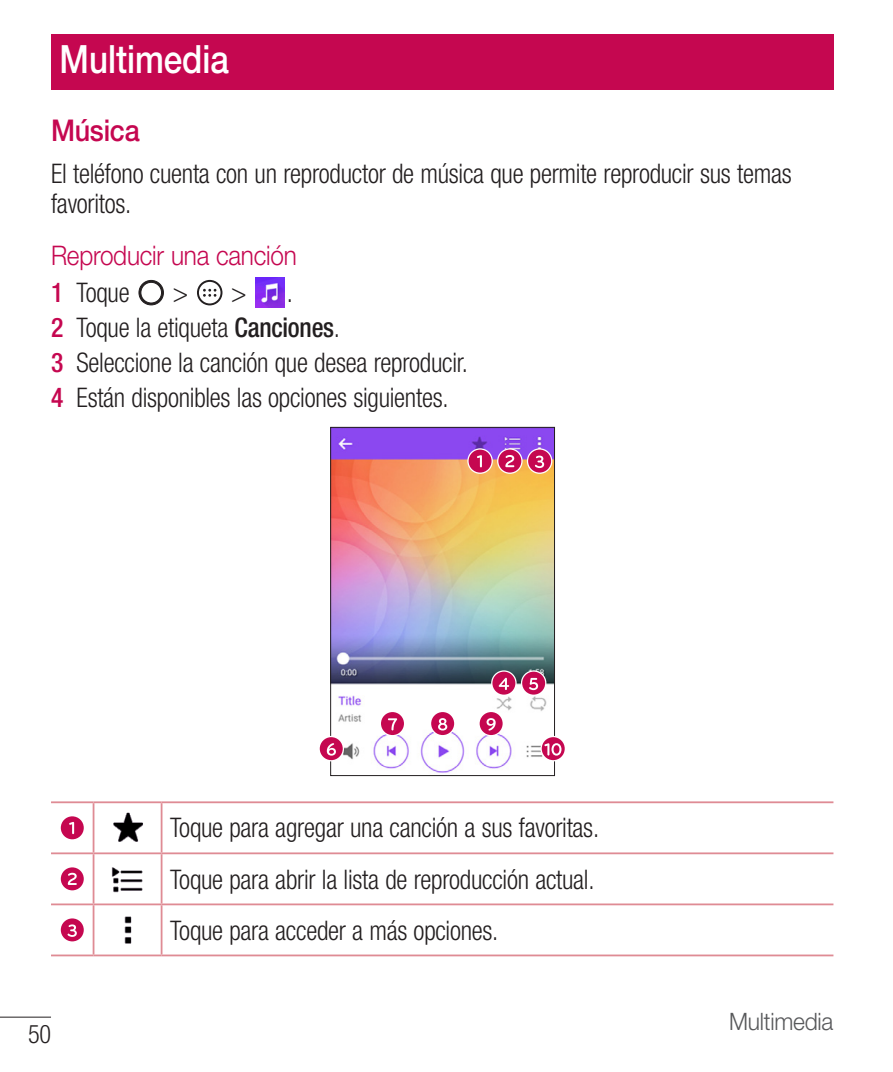
<style>
.page{position:relative;width:893px;height:1072px;background:#fff}
.page>*{position:absolute;margin:0;border:0;box-sizing:border-box;transform-origin:0 0}
.Head_01_TOC{font:500 39px "Helvetica Neue LT Pro";color:#fff;scale:.85 1}
.Head_02_TOC{font:500 30px "Helvetica Neue LT Pro";letter-spacing:-.01em;color:#c50750;scale:.9 1}
.main{font:300 condensed 27px/30px "Helvetica Neue LT Pro";letter-spacing:-.01em;color:#231f20;scale:.95 1}
.main_Num{font:300 condensed 27px "Helvetica Neue LT Pro";letter-spacing:-.01em;color:#231f20;scale:.95 1}
.Head_03{font:300 27px "Helvetica Neue LT Pro";letter-spacing:-.01em;color:#c50750;scale:.9 1}
.main_Num_1{font:300 condensed 27px "Helvetica Neue LT Pro";letter-spacing:-.01em;color:#231f20;scale:.95 1}
.t1{font:300 condensed 25.5px "Helvetica Neue LT Pro";color:#231f20;scale:.95 1}
.t2{font:300 24px "Helvetica Neue LT Pro";letter-spacing:-.01em;color:#57585a;scale:.95 1}
.s1{font-weight:500;color:#c50750}
.s2{font-weight:500}
</style>
<div class="page">
<hr style="left:0;top:1016px;width:51px;height:1px;background:#231f20">
<svg style="left:139px;top:280px;width:24px;height:25px"></svg>
<svg style="left:197px;top:280px;width:25px;height:25px"></svg>
<img style="left:255px;top:277px;width:30px;height:30px">
<img style="left:332px;top:429px;width:221px;height:344px">
<div style="left:330px;top:427px;width:225px;height:349px;border:1px solid #231f20"></div>
<svg style="left:467px;top:448px;width:26px;height:26px"></svg>
<div style="left:469px;top:449px;width:23px;height:23px;background:#c50750;border-radius:50%"></div>
<svg style="left:477px;top:455px;width:5px;height:12px"></svg>
<svg style="left:497px;top:448px;width:26px;height:26px"></svg>
<div style="left:498px;top:449px;width:23px;height:23px;background:#c50750;border-radius:50%"></div>
<svg style="left:505px;top:455px;width:9px;height:12px"></svg>
<svg style="left:491px;top:670px;width:26px;height:26px"></svg>
<div style="left:492px;top:671px;width:23px;height:23px;background:#c50750;border-radius:50%"></div>
<svg style="left:499px;top:677px;width:10px;height:13px"></svg>
<svg style="left:521px;top:670px;width:25px;height:26px"></svg>
<div style="left:522px;top:671px;width:23px;height:23px;background:#c50750;border-radius:50%"></div>
<svg style="left:529px;top:678px;width:9px;height:12px"></svg>
<svg style="left:318px;top:736px;width:26px;height:25px"></svg>
<div style="left:320px;top:737px;width:23px;height:23px;background:#c50750;border-radius:50%"></div>
<svg style="left:327px;top:743px;width:9px;height:12px"></svg>
<svg style="left:380px;top:710px;width:25px;height:26px"></svg>
<div style="left:381px;top:712px;width:23px;height:23px;background:#c50750;border-radius:50%"></div>
<svg style="left:388px;top:718px;width:9px;height:12px"></svg>
<svg style="left:430px;top:710px;width:25px;height:26px"></svg>
<div style="left:431px;top:712px;width:23px;height:23px;background:#c50750;border-radius:50%"></div>
<svg style="left:438px;top:718px;width:9px;height:12px"></svg>
<svg style="left:478px;top:710px;width:26px;height:26px"></svg>
<div style="left:480px;top:712px;width:23px;height:23px;background:#c50750;border-radius:50%"></div>
<svg style="left:487px;top:718px;width:9px;height:12px"></svg>
<svg style="left:540px;top:736px;width:26px;height:25px"></svg>
<svg style="left:542px;top:737px;width:23px;height:23px"></svg>
<svg style="left:544px;top:743px;width:17px;height:12px"></svg>
<svg style="left:527px;top:448px;width:25px;height:26px"></svg>
<div style="left:528px;top:449px;width:23px;height:23px;background:#c50750;border-radius:50%"></div>
<svg style="left:535px;top:455px;width:9px;height:13px"></svg>
<hr style="left:51px;top:954px;width:43px;height:2px;background:#df8b94">
<hr style="left:94px;top:954px;width:68px;height:2px;background:#df8b94">
<hr style="left:162px;top:954px;width:671px;height:2px;background:#df8b94">
<hr style="left:161px;top:854px;width:1px;height:49px;background:#df8b94">
<hr style="left:51px;top:801px;width:43px;height:2px;background:#df8b94">
<hr style="left:94px;top:801px;width:68px;height:2px;background:#df8b94">
<hr style="left:162px;top:801px;width:671px;height:2px;background:#df8b94">
<hr style="left:161px;top:803px;width:1px;height:49px;background:#df8b94">
<hr style="left:51px;top:852px;width:43px;height:2px;background:#df8b94">
<hr style="left:51px;top:903px;width:43px;height:2px;background:#df8b94">
<hr style="left:161px;top:905px;width:1px;height:49px;background:#df8b94">
<hr style="left:94px;top:852px;width:68px;height:2px;background:#df8b94">
<hr style="left:94px;top:903px;width:68px;height:2px;background:#df8b94">
<hr style="left:162px;top:852px;width:671px;height:2px;background:#df8b94">
<hr style="left:162px;top:903px;width:671px;height:2px;background:#df8b94">
<hr style="left:93px;top:854px;width:1px;height:49px;background:#df8b94">
<hr style="left:93px;top:905px;width:1px;height:49px;background:#df8b94">
<hr style="left:93px;top:803px;width:1px;height:49px;background:#df8b94">
<svg style="left:60px;top:815px;width:25px;height:25px"></svg>
<div style="left:61px;top:816px;width:23px;height:23px;background:#c50750;border-radius:50%"></div>
<svg style="left:69px;top:821px;width:5px;height:13px"></svg>
<img style="left:113px;top:812px;width:30px;height:30px">
<svg style="left:60px;top:866px;width:25px;height:25px"></svg>
<div style="left:61px;top:867px;width:23px;height:23px;background:#c50750;border-radius:50%"></div>
<svg style="left:68px;top:872px;width:9px;height:13px"></svg>
<img style="left:111px;top:867px;width:32px;height:26px">
<svg style="left:60px;top:917px;width:25px;height:25px"></svg>
<div style="left:61px;top:918px;width:23px;height:23px;background:#c50750;border-radius:50%"></div>
<svg style="left:68px;top:924px;width:9px;height:12px"></svg>
<img style="left:124px;top:916px;width:8px;height:28px">
<div style="left:51px;top:34px;width:782px;height:55px;background:#c50750"></div>
<p class="Head_01_TOC" style="left:60px;top:35px;width:201px">Multimedia</p>
<p class="Head_02_TOC" style="left:51px;top:112px;width:100px">Música</p>
<p class="main" style="left:51px;top:158px;width:781px">El teléfono cuenta con un reproductor de música que permite reproducir sus temas favoritos.</p>
<p class="Head_03" style="left:51px;top:239px;width:274px">Reproducir una canción</p>
<p class="main_Num_1" style="left:51px;top:277px;width:84px"><span class="s1">1</span> Toque</p>
<p class="main_Num_1" style="left:173px;top:277px;width:79px">&gt; &gt;</p>
<p class="main_Num_1" style="left:287px;top:277px;width:8px">.</p>
<p class="main_Num" style="left:51px;top:312px;width:306px"><span class="s1">2</span> Toque la etiqueta <span class="s2">Canciones</span>.</p>
<p class="main_Num" style="left:51px;top:347px;width:440px"><span class="s1">3</span> Seleccione la canción que desea reproducir.</p>
<p class="main_Num" style="left:51px;top:382px;width:420px"><span class="s1">4</span> Están disponibles las opciones siguientes.</p>
<p class="t1" style="left:28px;top:1019px;width:26px">50</p>
<p class="main" style="left:170px;top:812px;width:453px">Toque para agregar una canción a sus favoritas.</p>
<p class="main" style="left:170px;top:863px;width:448px">Toque para abrir la lista de reproducción actual.</p>
<p class="main" style="left:170px;top:914px;width:347px">Toque para acceder a más opciones.</p>
<p class="t2" style="left:729px;top:1006px;width:111px">Multimedia</p>
</div>
